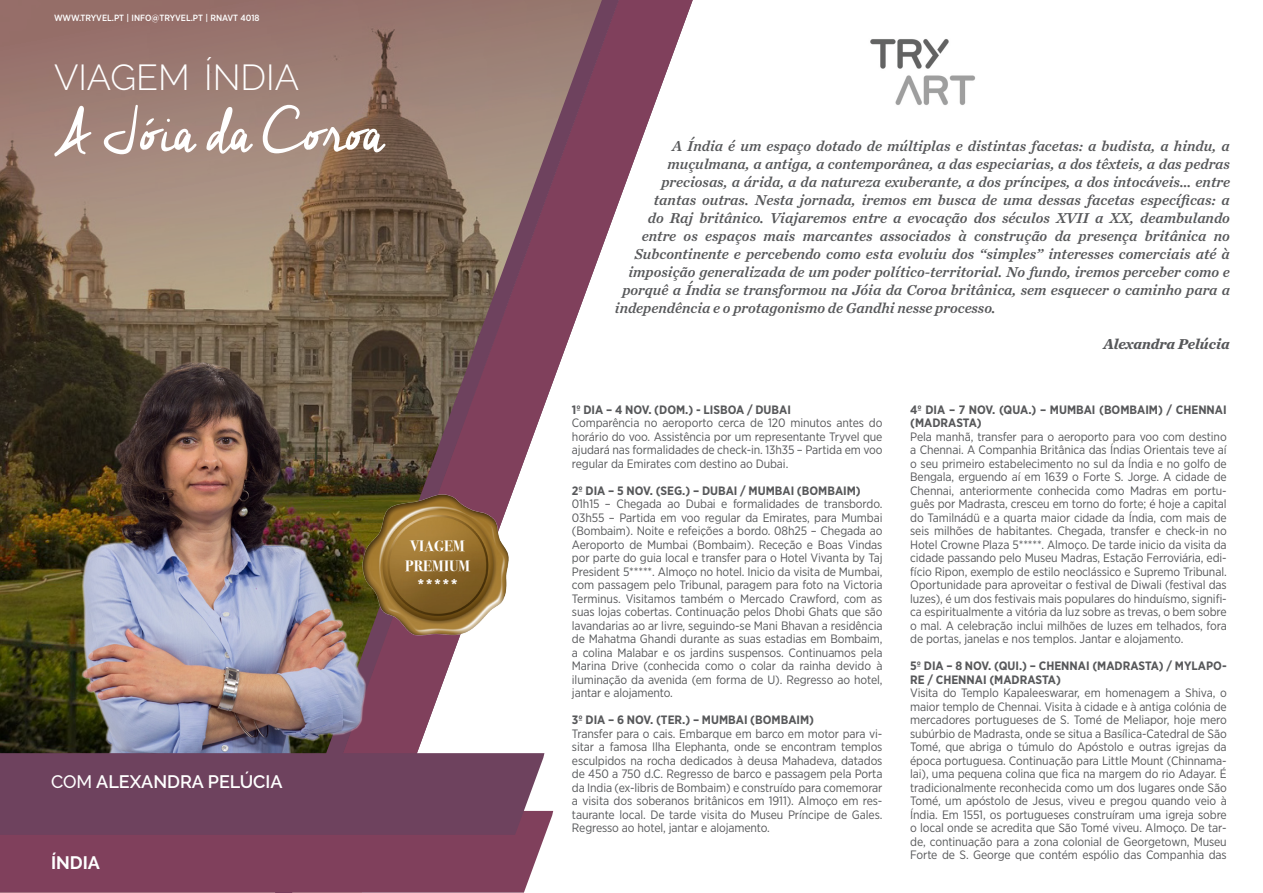
<style>
.page{position:relative;width:1263px;height:893px;background:#fff}
.page>*{position:absolute;margin:0;border:0;box-sizing:border-box;transform-origin:0 0}
.titulo{font:75px "Cheddar Jack";letter-spacing:-.025em;color:#fff}
.titulo-2{font:300 36px "Raleway";color:#fff}
.autor{font:600 18px "Raleway";color:#fff}
.autor-2{font:700 18px "Raleway";color:#fff}
.corpo{font:italic 15px "Chronicle Text G1 Semi";color:#57585a}
.corpo-2{font:italic 700 15px "Chronicle Text G1";color:#57585a}
.titulo-3{font:700 15px "Bodoni Svty Two OSITCTT";color:#fff}
.titulo-4{font:900 15px "Arial";color:#fff}
.corpo-3{font:12.15px/13.5px "Gotham Narrow";letter-spacing:-.01em;color:#57585a;text-align:justify}
.corpo-4{font:700 12.15px/13.5px "Gotham Narrow";color:#57585a}
.t1{font:500 9px "Gotham Narrow";color:#fff}
.s1{font-weight:500}
</style>
<div class="page">
<svg style="left:0;top:0;width:275px;height:753px;background:#816b59"></svg>
<svg style="left:619px;top:0;width:74px;height:201px"></svg>
<svg style="left:275px;top:0;width:344px;height:812px"></svg>
<div style="left:0;top:811px;width:553px;height:82px;background:#80405c"></div>
<img style="left:58px;top:344px;width:323px;height:409px">
<div style="left:0;top:753px;width:544px;height:82px;background:#6e425e"></div>
<img style="left:357px;top:491px;width:161px;height:150px">
<img style="left:870px;top:39px;width:105px;height:66px">
<p class="t1" style="left:54px;top:12px;width:207px">WWW.TRYVEL.PT | INFO@TRYVEL.PT | RNAVT 4018</p>
<p class="titulo-2" style="left:54px;top:57px;width:246px">VIAGEM ÍNDIA</p>
<p class="titulo" style="left:54px;top:90px;width:331px">A Jóia da Coroa</p>
<p class="autor" style="left:51px;top:771px;width:233px"><span class="s1">COM</span> ALEXANDRA PELÚCIA</p>
<p class="autor-2" style="left:51px;top:852px;width:51px">ÍNDIA</p>
<p class="titulo-3" style="left:410px;top:537px;width:56px">VIAGEM</p>
<p class="titulo-3" style="left:405px;top:557px;width:66px">PREMIUM</p>
<p class="titulo-4" style="left:417px;top:574px;width:43px">*****</p>
<p class="corpo" style="left:672px;top:134px;width:559px">A Índia é um espaço dotado de múltiplas e distintas facetas: a budista, a hindu, a</p>
<p class="corpo" style="left:667px;top:152px;width:564px">muçulmana, a antiga, a contemporânea, a das especiarias, a dos têxteis, a das pedras</p>
<p class="corpo" style="left:661px;top:170px;width:570px">preciosas, a árida, a da natureza exuberante, a dos príncipes, a dos intocáveis… entre</p>
<p class="corpo" style="left:654px;top:188px;width:577px">tantas outras. Nesta jornada, iremos em busca de uma dessas facetas específicas: a</p>
<p class="corpo" style="left:648px;top:206px;width:584px">do Raj britânico. Viajaremos entre a evocação dos séculos XVII a XX, deambulando</p>
<p class="corpo" style="left:642px;top:224px;width:589px">entre os espaços mais marcantes associados à construção da presença britânica no</p>
<p class="corpo" style="left:634px;top:242px;width:597px">Subcontinente e percebendo como esta evoluiu dos “simples” interesses comerciais até à</p>
<p class="corpo" style="left:628px;top:260px;width:603px">imposição generalizada de um poder político-territorial. No fundo, iremos perceber como e</p>
<p class="corpo" style="left:622px;top:278px;width:609px">porquê a Índia se transformou na Jóia da Coroa britânica, sem esquecer o caminho para a</p>
<p class="corpo" style="left:615px;top:296px;width:382px">independência e o protagonismo de Gandhi nesse processo.</p>
<p class="corpo-2" style="left:1103px;top:332px;width:128px">Alexandra Pelúcia</p>
<p class="corpo-4" style="left:572px;top:403px;width:220px">1º DIA – 4 NOV. (DOM.) - LISBOA / DUBAI</p>
<p class="corpo-3" style="left:572px;top:416px;width:312px">Comparência no aeroporto cerca de 120 minutos antes do horário do voo. Assistência por um representante Tryvel que ajudará nas formalidades de check-in. 13h35 – Partida em voo regular da Emirates com destino ao Dubai.</p>
<p class="corpo-4" style="left:572px;top:484px;width:290px">2º DIA – 5 NOV. (SEG.) – DUBAI / MUMBAI (BOMBAIM)</p>
<p class="corpo-3" style="left:572px;top:497px;width:312px">01h15 – Chegada ao Dubai e formalidades de transbordo.<br>03h55 – Partida em voo regular da Emirates, para Mumbai (Bombaim). Noite e refeições a bordo. 08h25 – Chegada ao Aeroporto de Mumbai (Bombaim). Receção e Boas Vindas por parte do guia local e transfer para o Hotel Vivanta by Taj President 5*****. Almoço no hotel. Inicio da visita de Mumbai, com passagem pelo Tribunal, paragem para foto na Victoria Terminus. Visitamos também o Mercado Crawford, com as suas lojas cobertas. Continuação pelos Dhobi Ghats que são lavandarias ao ar livre, seguindo-se Mani Bhavan a residência de Mahatma Ghandi durante as suas estadias em Bombaim, a colina Malabar e os jardins suspensos. Continuamos pela Marina Drive (conhecida como o colar da rainha devido à iluminação da avenida (em forma de U). Regresso ao hotel, jantar e alojamento.</p>
<p class="corpo-4" style="left:572px;top:713px;width:244px">3º DIA – 6 NOV. (TER.) – MUMBAI (BOMBAIM)</p>
<p class="corpo-3" style="left:572px;top:726px;width:312px">Transfer para o cais. Embarque em barco em motor para vi&shy;sitar a famosa Ilha Elephanta, onde se encontram templos esculpidos na rocha dedicados à deusa Mahadeva, datados de 450 a 750 d.C. Regresso de barco e passagem pela Porta da India (ex-libris de Bombaim) e construído para comemorar a visita dos soberanos britânicos em 1911). Almoço em res&shy;taurante local. De tarde visita do Museu Príncipe de Gales.<br>Regresso ao hotel, jantar e alojamento.</p>
<p class="corpo-4" style="left:910px;top:403px;width:318px">4º DIA – 7 NOV. (QUA.) – MUMBAI (BOMBAIM) / CHENNAI (MADRASTA)</p>
<p class="corpo-3" style="left:910px;top:429px;width:318px">Pela manhã, transfer para o aeroporto para voo com destino a Chennai. A Companhia Britânica das Índias Orientais teve aí o seu primeiro estabelecimento no sul da Índia e no golfo de Bengala, erguendo aí em 1639 o Forte S. Jorge. A cidade de Chennai, anteriormente conhecida como Madras em portu&shy;guês por Madrasta, cresceu em torno do forte; é hoje a capital do Tamilnádü e a quarta maior cidade da Índia, com mais de seis milhões de habitantes. Chegada, transfer e check-in no Hotel Crowne Plaza 5*****. Almoço. De tarde inicio da visita da cidade passando pelo Museu Madras, Estação Ferroviária, edi&shy;fício Ripon, exemplo de estilo neoclássico e Supremo Tribunal.<br>Oportunidade para aproveitar o festival de Diwali (festival das luzes), é um dos festivais mais populares do hinduísmo, signifi&shy;ca espiritualmente a vitória da luz sobre as trevas, o bem sobre o mal. A celebração inclui milhões de luzes em telhados, fora de portas, janelas e nos templos. Jantar e alojamento.</p>
<p class="corpo-4" style="left:910px;top:659px;width:318px">5º DIA – 8 NOV. (QUI.) – CHENNAI (MADRASTA) / MYLAPO-<br>RE / CHENNAI (MADRASTA)</p>
<p class="corpo-3" style="left:910px;top:686px;width:318px">Visita do Templo Kapaleeswarar, em homenagem a Shiva, o maior templo de Chennai. Visita à cidade e à antiga colónia de mercadores portugueses de S. Tomé de Meliapor, hoje mero subúrbio de Madrasta, onde se situa a Basílica-Catedral de São Tomé, que abriga o túmulo do Apóstolo e outras igrejas da época portuguesa. Continuação para Little Mount (Chinnama&shy;lai), uma pequena colina que fica na margem do rio Adayar. É tradicionalmente reconhecida como um dos lugares onde São Tomé, um apóstolo de Jesus, viveu e pregou quando veio à Índia. Em 1551, os portugueses construíram uma igreja sobre o local onde se acredita que São Tomé viveu. Almoço. De tar&shy;de, continuação para a zona colonial de Georgetown, Museu Forte de S. George que contém espólio das Companhia das</p>
</div>
